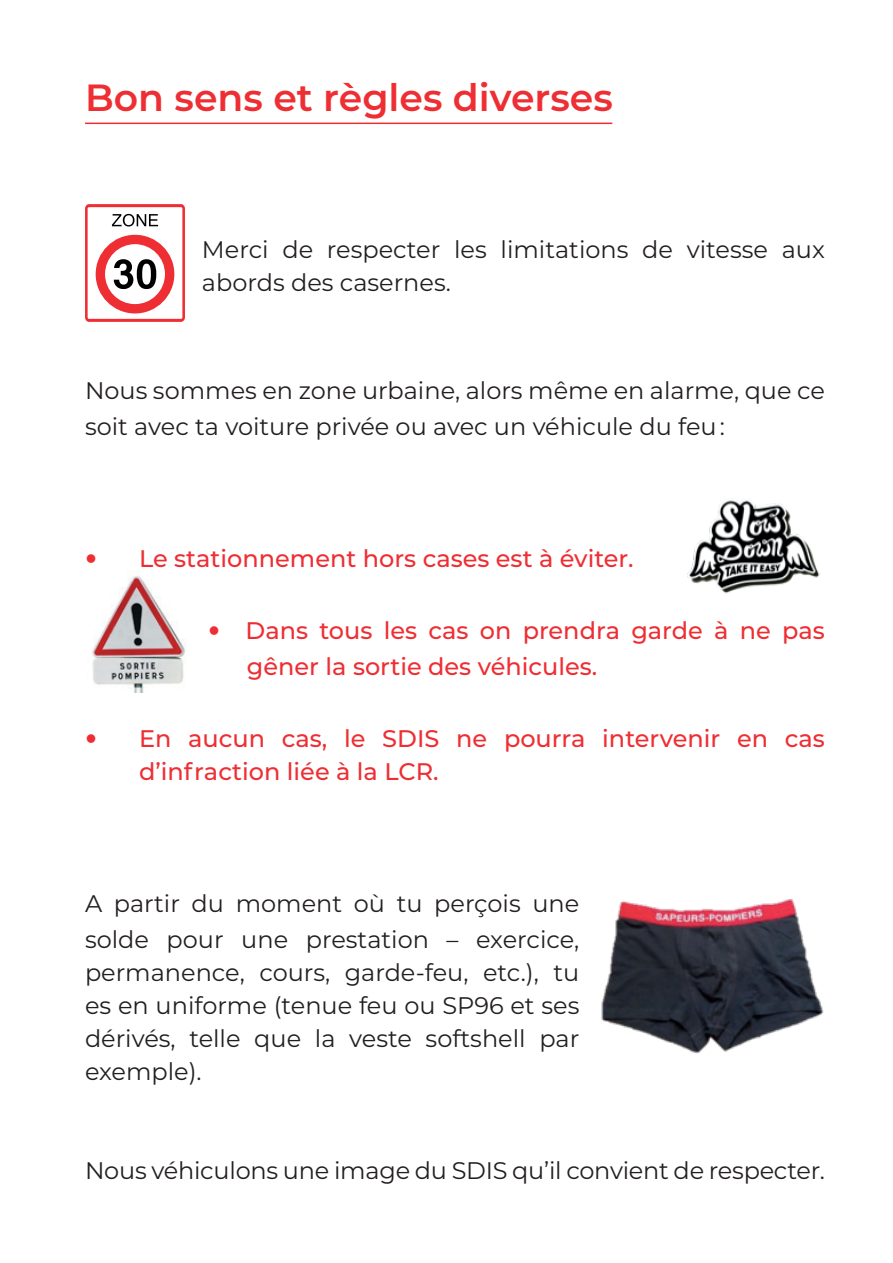
<style>
.page{position:relative;width:893px;height:1263px;background:#fff}
.page>*{position:absolute;margin:0;border:0;box-sizing:border-box;transform-origin:0 0}
.t1{font:600 37.8px "Montserrat";color:#ee2e33}
.t2{font:24px/33px "Montserrat";color:#231f20}
.t3{font:500 24px/36px "Montserrat";color:#ee2e33}
.s1{font-family:"Avenir";font-weight:300}
</style>
<div class="page">
<svg style="left:85px;top:204px;width:100px;height:118px"></svg>
<hr style="left:85px;top:123px;width:527px;height:1px;background:#ee2e33">
<img style="left:601px;top:899px;width:223px;height:155px">
<img style="left:687px;top:500px;width:133px;height:94px">
<img style="left:92px;top:576px;width:93px;height:116px">
<h1 class="t1" style="left:85px;top:71px;width:529px">Bon sens et règles diverses</h1>
<p class="t2" style="left:202px;top:232px;width:624px">Merci de respecter les limitations de vitesse aux abords des casernes.</p>
<p class="t2" style="left:85px;top:371px;width:741px;line-height:36px">Nous sommes en zone urbaine, alors même en alarme, que ce soit avec ta voiture privée ou avec un véhicule du feu :</p>
<p class="t3" style="left:85px;top:539px;width:550px"><span class="s1">•</span> Le stationnement hors cases est à éviter.</p>
<p class="t3" style="left:247px;top:611px;width:580px;text-indent:-39px"><span class="s1">•</span> Dans tous les cas on prendra garde à ne pas gêner la sortie des véhicules.</p>
<p class="t3" style="left:139px;top:721px;width:687px;line-height:33px;text-indent:-54px"><span class="s1">•</span> En aucun cas, le SDIS ne pourra intervenir en cas d’infraction liée à la LCR.</p>
<p class="t2" style="left:85px;top:884px;width:496px;line-height:36px">A partir du moment où tu perçois une solde pour une prestation – exercice,</p>
<p class="t2" style="left:85px;top:955px;width:496px;text-align:justify">permanence, cours, garde-feu, etc.), tu es en uniforme (tenue feu ou SP96 et ses dérivés, telle que la veste softshell par exemple).</p>
<p class="t2" style="left:85px;top:1153px;width:741px">Nous véhiculons une image du SDIS qu’il convient de respecter.</p>
</div>
